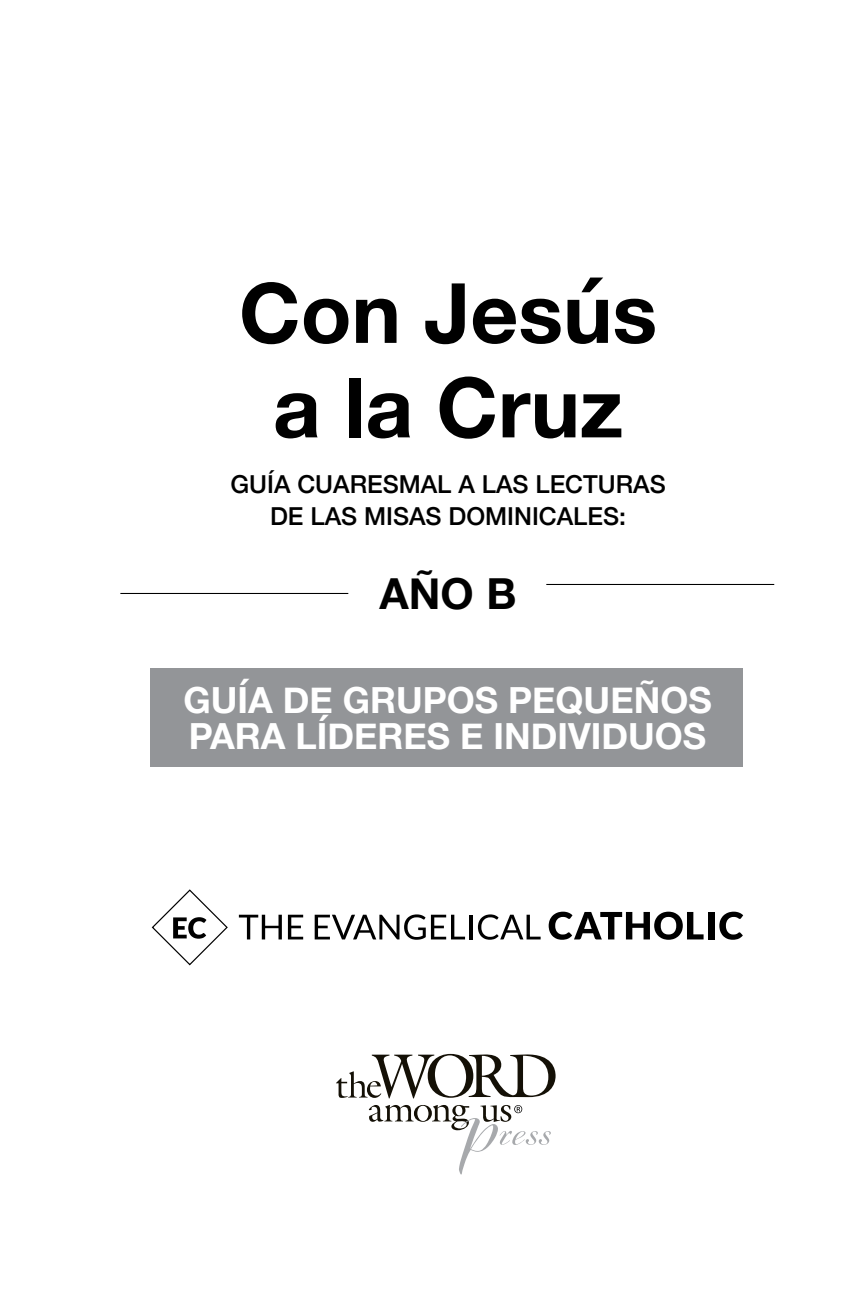
<style>
.page{position:relative;width:851px;height:1296px;background:#fff}
.page>*{position:absolute;margin:0;border:0;box-sizing:border-box;transform-origin:0 0}
.t1{font:700 83.25px/94.5px "Helvetica Neue";color:#000;text-align:center}
.t2{font:700 42.75px "Helvetica Neue";color:#000}
.t3{font:700 36px/36px "Helvetica Neue";color:#fff}
.t4{font:500 24.75px/31.5px "Helvetica Neue";color:#000;text-align:center}
</style>
<div class="page">
<hr style="left:546px;top:584px;width:228px;height:1px;background:#000">
<hr style="left:120px;top:593px;width:228px;height:1px;background:#000">
<div style="left:151px;top:668px;width:592px;height:98px;background:#939598"></div>
<svg style="left:336px;top:1054px;width:219px;height:44px"></svg>
<svg style="left:369px;top:1105px;width:182px;height:69px"></svg>
<svg style="left:151px;top:889px;width:77px;height:77px"></svg>
<svg style="left:239px;top:915px;width:43px;height:24px"></svg>
<svg style="left:288px;top:915px;width:15px;height:24px"></svg>
<svg style="left:314px;top:914px;width:151px;height:26px"></svg>
<hr style="left:469px;top:915px;width:3px;height:24px;background:#000">
<svg style="left:478px;top:914px;width:62px;height:26px"></svg>
<svg style="left:548px;top:912px;width:155px;height:28px"></svg>
<div style="left:708px;top:912px;width:6px;height:27px;background:#000"></div>
<svg style="left:719px;top:912px;width:24px;height:28px"></svg>
<h1 class="t1" style="left:239px;top:268px;width:419px">Con Jesús a la Cruz</h1>
<p class="t4" style="left:230px;top:467px;width:437px">GUÍA CUARESMAL A LAS LECTURAS<br>DE LAS MISAS DOMINICALES:</p>
<h2 class="t2" style="left:379px;top:560px;width:139px">AÑO B</h2>
<h3 class="t3" style="left:183px;top:683px;width:530px">GUÍA DE GRUPOS PEQUEÑOS<br>PARA LÍDERES E INDIVIDUOS</h3>
</div>
